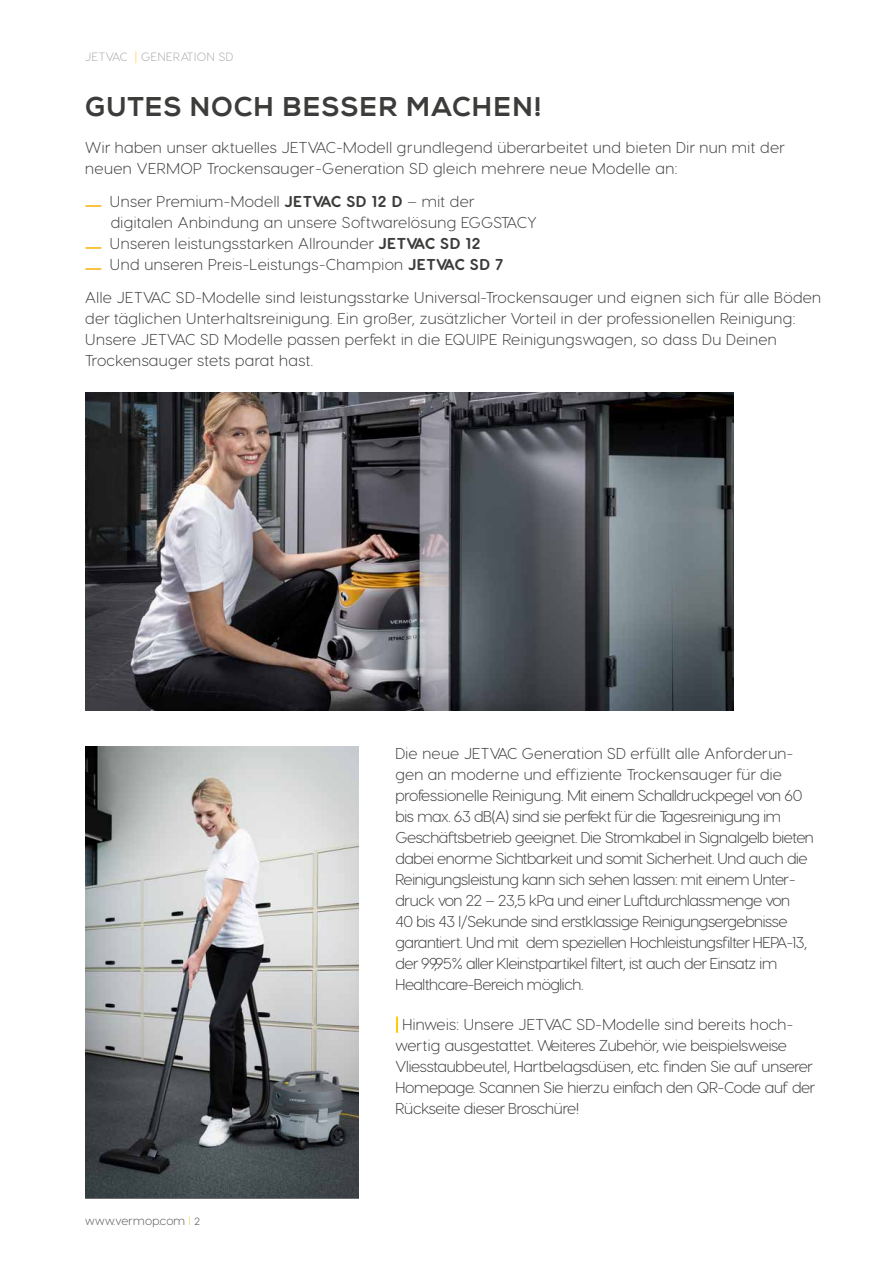
<style>
.page{position:relative;width:893px;height:1263px;background:#fff}
.page>*{position:absolute;margin:0;border:0;box-sizing:border-box;transform-origin:0 0}
.t1{font:27px "Nexa X Bold";letter-spacing:.03em;color:#3c3c3b}
.t2{font:300 15.75px/21px "Visby Round CF";letter-spacing:-.01em;color:#3c3c3b}
.t3{font:300 15.75px/21px "Visby Round CF";letter-spacing:.03em;color:#3c3c3b}
.t4{font:300 12px "Visby Round CF";letter-spacing:.05em;color:#a8a8a7}
.t5{font:300 12px "Visby Round CF";letter-spacing:.01em;color:#555454}
.s1{color:#fdc832}
.s2{font-weight:700}
.s3{font-size:10.5px;color:#3c3c3b}
.s4{color:#ffd11b}
</style>
<div class="page">
<img style="left:85px;top:392px;width:648px;height:318px">
<img style="left:85px;top:747px;width:274px;height:451px">
<svg style="left:86px;top:205px;width:15px;height:2px"></svg>
<svg style="left:86px;top:247px;width:15px;height:2px"></svg>
<svg style="left:86px;top:268px;width:15px;height:2px"></svg>
<p class="t4" style="left:85px;top:49px;width:150px">JETVAC <span class="s1">|</span> GENERATION SD</p>
<h1 class="t1" style="left:85px;top:90px;width:458px">GUTES NOCH BESSER MACHEN!</h1>
<p class="t3" style="left:85px;top:136px;width:701px">Wir haben unser aktuelles JETVAC-Modell grundlegend überarbeitet und bieten Dir nun mit der neuen VERMOP Trockensauger-Generation SD gleich mehrere neue Modelle an:</p>
<p class="t3" style="left:110px;top:190px;width:428px">Unser Premium-Modell <span class="s2">JETVAC SD 12 D</span> – mit der digitalen Anbindung an unsere Softwarelösung EGGSTACY Unseren leistungsstarken Allrounder <span class="s2">JETVAC SD 12<br></span>Und unseren Preis-Leistungs-Champion <span class="s2">JETVAC SD 7</span></p>
<p class="t3" style="left:85px;top:286px;width:737px">Alle JETVAC SD-Modelle sind leistungsstarke Universal-Trockensauger und eignen sich für alle Böden der täglichen Unterhaltsreinigung. Ein großer, zusätzlicher Vorteil in der professionellen Reinigung:<br>Unsere JETVAC SD Modelle passen perfekt in die EQUIPE Reinigungswagen, so dass Du Deinen Trockensauger stets parat hast.</p>
<p class="t5" style="left:85px;top:1213px;width:116px">www.vermop.com <span class="s1">I</span> <span class="s3">2</span></p>
<p class="t2" style="left:395px;top:743px;width:420px">Die neue JETVAC Generation SD erfüllt alle Anforderun&shy;gen an moderne und effiziente Trockensauger für die professionelle Reinigung. Mit einem Schalldruckpegel von 60 bis max. 63 dB(A) sind sie perfekt für die Tagesreinigung im Geschäftsbetrieb geeignet. Die Stromkabel in Signalgelb bieten dabei enorme Sichtbarkeit und somit Sicherheit. Und auch die Reinigungsleistung kann sich sehen lassen: mit einem Unter&shy;druck von 22 – 23,5 kPa und einer Luftdurchlassmenge von<br>40 bis 43 l/Sekunde sind erstklassige Reinigungsergebnisse garantiert. Und mit dem speziellen Hochleistungsfilter HEPA-13, der 99,95% aller Kleinstpartikel filtert, ist auch der Einsatz im Healthcare-Bereich möglich.</p>
<p class="t2" style="left:395px;top:1013px;width:422px"><span class="s4">|</span> Hinweis: Unsere JETVAC SD-Modelle sind bereits hoch&shy;wertig ausgestattet. Weiteres Zubehör, wie beispielsweise Vliesstaubbeutel, Hartbelagsdüsen, etc. finden Sie auf unserer Homepage. Scannen Sie hierzu einfach den QR-Code auf der Rückseite dieser Broschüre!</p>
</div>
